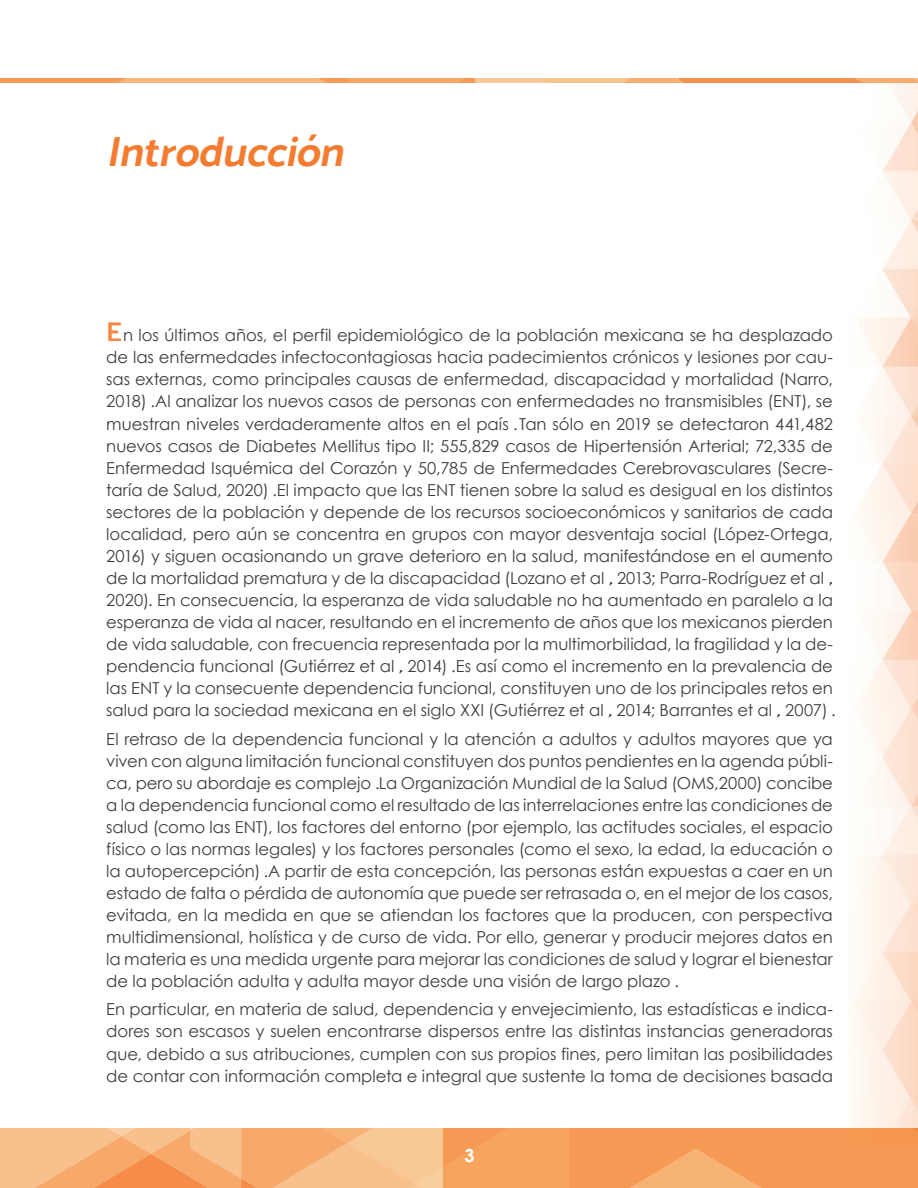
<style>
.page{position:relative;width:918px;height:1188px;background:#fff}
.page>*{position:absolute;margin:0;border:0;box-sizing:border-box;transform-origin:0 0}
.t1{font:italic 42px "Mosk Bold 700";color:#f47c30}
.t2{font:700 18px "Century Gothic";color:#fff}
.t3{font:16.5px/22px "Century Gothic";letter-spacing:-.005em;color:#3e3e3f;text-align:justify}
.s1{font-family:"Mosk Bold 700";font-size:27px;color:#f58740}
</style>
<div class="page">
<img style="left:848px;top:83px;width:70px;height:1046px">
<svg style="left:0;top:1129px;width:918px;height:59px;background:#f6a96a"></svg>
<svg style="left:0;top:78px;width:918px;height:5px;background:#f6a96b"></svg>
<h1 class="t1" style="left:106px;top:126px;width:247px">Introducción</h1>
<p class="t3" style="left:106px;top:324px;width:728px"><span class="s1">E</span>n los últimos años, el perfil epidemiológico de la población mexicana se ha desplazado de las enfermedades infectocontagiosas hacia padecimientos crónicos y lesiones por cau&shy;sas externas, como principales causas de enfermedad, discapacidad y mortalidad (Narro, 2018). Al analizar los nuevos casos de personas con enfermedades no transmisibles (ENT), se muestran niveles verdaderamente altos en el país. Tan sólo en 2019 se detectaron 441,482 nuevos casos de Diabetes Mellitus tipo II; 555,829 casos de Hipertensión Arterial; 72,335 de Enfermedad Isquémica del Corazón y 50,785 de Enfermedades Cerebrovasculares (Secre&shy;taría de Salud, 2020). El impacto que las ENT tienen sobre la salud es desigual en los distintos sectores de la población y depende de los recursos socioeconómicos y sanitarios de cada localidad, pero aún se concentra en grupos con mayor desventaja social (López-Ortega, 2016) y siguen ocasionando un grave deterioro en la salud, manifestándose en el aumento de la mortalidad prematura y de la discapacidad (Lozano et al., 2013; Parra-Rodríguez et al., 2020). En consecuencia, la esperanza de vida saludable no ha aumentado en paralelo a la esperanza de vida al nacer, resultando en el incremento de años que los mexicanos pierden de vida saludable, con frecuencia representada por la multimorbilidad, la fragilidad y la de&shy;pendencia funcional (Gutiérrez et al., 2014). Es así como el incremento en la prevalencia de las ENT y la consecuente dependencia funcional, constituyen uno de los principales retos en salud para la sociedad mexicana en el siglo XXI (Gutiérrez et al., 2014; Barrantes et al., 2007).</p>
<p class="t3" style="left:106px;top:727px;width:728px">El retraso de la dependencia funcional y la atención a adultos y adultos mayores que ya viven con alguna limitación funcional constituyen dos puntos pendientes en la agenda públi&shy;ca, pero su abordaje es complejo. La Organización Mundial de la Salud (OMS,2000) concibe a la dependencia funcional como el resultado de las interrelaciones entre las condiciones de salud (como las ENT), los factores del entorno (por ejemplo, las actitudes sociales, el espacio físico o las normas legales) y los factores personales (como el sexo, la edad, la educación o la autopercepción). A partir de esta concepción, las personas están expuestas a caer en un estado de falta o pérdida de autonomía que puede ser retrasada o, en el mejor de los casos, evitada, en la medida en que se atiendan los factores que la producen, con perspectiva multidimensional, holística y de curso de vida. Por ello, generar y producir mejores datos en la materia es una medida urgente para mejorar las condiciones de salud y lograr el bienestar de la población adulta y adulta mayor desde una visión de largo plazo.</p>
<p class="t3" style="left:106px;top:998px;width:728px">En particular, en materia de salud, dependencia y envejecimiento, las estadísticas e indica&shy;dores son escasos y suelen encontrarse dispersos entre las distintas instancias generadoras que, debido a sus atribuciones, cumplen con sus propios fines, pero limitan las posibilidades de contar con información completa e integral que sustente la toma de decisiones basada</p>
<p class="t2" style="left:465px;top:1142px;width:12px">3</p>
</div>
